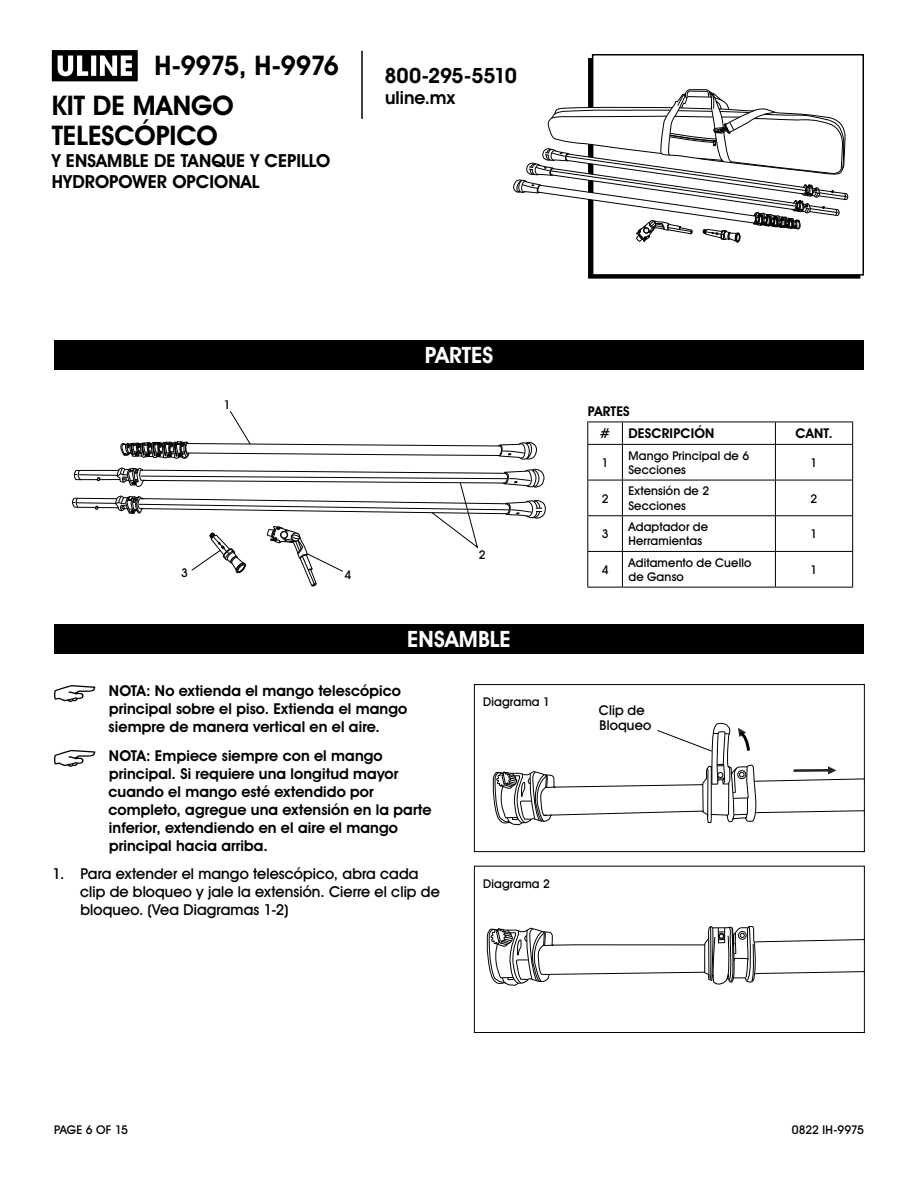
<style>
.page{position:relative;width:918px;height:1188px;background:#fff}
.page>*{position:absolute;margin:0;border:0;box-sizing:border-box;transform-origin:0 0}
.t1{font:700 27px/30px "Uline Two Knine";letter-spacing:-.01em;color:#000}
.t2{font:700 27px "Uline Two Knine";letter-spacing:-.055em;color:#000}
.t3{font:700 22.5px "Uline Two Knine";letter-spacing:.005em;color:#fff}
.t4{font:700 21px "Uline Two Knine";letter-spacing:-.02em;color:#000}
.t5{font:700 18px/21.6px "Uline Two Knine";letter-spacing:.005em;color:#000}
.t6{font:700 15px/18px "Uline Two Knine";letter-spacing:.005em;color:#000}
.t7{font:15px/18px "Uline Two Knine";letter-spacing:.005em;color:#000}
.t8{font:700 13.5px/22.5px "Uline Two Knine";letter-spacing:.01em;color:#000;text-align:center}
.t9{font:13.5px/15px "Uline Two Knine";letter-spacing:.01em;color:#000}
.t10{font:12px/14.4px "Uline Two Knine";letter-spacing:.015em;color:#000}
.t11{font:12px "Uline Two Knine";letter-spacing:-.005em;color:#000}
</style>
<div class="page">
<hr style="left:361px;top:51px;width:2px;height:68px;background:#000">
<svg style="left:52px;top:50px;width:86px;height:31px"></svg>
<div style="left:592px;top:54px;width:272px;height:222px;border:2px solid #000"></div>
<div style="left:54px;top:340px;width:810px;height:30px;background:#000"></div>
<div style="left:54px;top:624px;width:810px;height:30px;background:#000"></div>
<hr style="left:587px;top:422px;width:35px;height:1px;background:#000">
<svg style="left:587px;top:422px;width:1px;height:22px"></svg>
<hr style="left:622px;top:422px;width:153px;height:1px;background:#000">
<svg style="left:622px;top:422px;width:1px;height:22px"></svg>
<hr style="left:775px;top:422px;width:78px;height:1px;background:#000">
<svg style="left:775px;top:422px;width:1px;height:22px"></svg>
<svg style="left:852px;top:422px;width:1px;height:22px"></svg>
<hr style="left:587px;top:445px;width:1px;height:35px;background:#000">
<hr style="left:622px;top:445px;width:1px;height:35px;background:#000">
<hr style="left:775px;top:445px;width:1px;height:35px;background:#000">
<hr style="left:852px;top:445px;width:1px;height:35px;background:#000">
<hr style="left:587px;top:480px;width:35px;height:1px;background:#000">
<hr style="left:587px;top:480px;width:1px;height:35px;background:#000">
<hr style="left:622px;top:480px;width:153px;height:1px;background:#000">
<hr style="left:622px;top:480px;width:1px;height:35px;background:#000">
<hr style="left:775px;top:480px;width:78px;height:1px;background:#000">
<hr style="left:775px;top:480px;width:1px;height:35px;background:#000">
<hr style="left:852px;top:480px;width:1px;height:35px;background:#000">
<hr style="left:587px;top:515px;width:35px;height:1px;background:#000">
<hr style="left:587px;top:516px;width:1px;height:35px;background:#000">
<hr style="left:622px;top:515px;width:153px;height:1px;background:#000">
<hr style="left:622px;top:516px;width:1px;height:35px;background:#000">
<hr style="left:775px;top:515px;width:78px;height:1px;background:#000">
<hr style="left:775px;top:516px;width:1px;height:35px;background:#000">
<hr style="left:852px;top:516px;width:1px;height:35px;background:#000">
<hr style="left:587px;top:551px;width:35px;height:1px;background:#000">
<hr style="left:587px;top:552px;width:1px;height:35px;background:#000">
<hr style="left:622px;top:551px;width:153px;height:1px;background:#000">
<hr style="left:622px;top:552px;width:1px;height:35px;background:#000">
<hr style="left:775px;top:551px;width:78px;height:1px;background:#000">
<hr style="left:775px;top:552px;width:1px;height:35px;background:#000">
<hr style="left:852px;top:552px;width:1px;height:35px;background:#000">
<hr style="left:587px;top:587px;width:35px;height:1px;background:#000">
<hr style="left:622px;top:587px;width:153px;height:1px;background:#000">
<hr style="left:775px;top:587px;width:78px;height:1px;background:#000">
<hr style="left:587px;top:444px;width:35px;height:1px;background:#000">
<hr style="left:622px;top:444px;width:153px;height:1px;background:#000">
<hr style="left:775px;top:444px;width:78px;height:1px;background:#000">
<div style="left:474px;top:684px;width:391px;height:168px;border:1px solid #000"></div>
<svg style="left:492px;top:722px;width:372px;height:114px"></svg>
<svg style="left:487px;top:926px;width:376px;height:60px"></svg>
<div style="left:474px;top:866px;width:391px;height:167px;border:1px solid #000"></div>
<svg style="left:54px;top:685px;width:41px;height:17px"></svg>
<svg style="left:54px;top:750px;width:41px;height:17px"></svg>
<svg style="left:72px;top:411px;width:474px;height:176px"></svg>
<svg style="left:514px;top:89px;width:334px;height:153px"></svg>
<h1 class="t2" style="left:154px;top:49px;width:186px">H-9975, H-9976</h1>
<h1 class="t1" style="left:52px;top:90px;width:183px">KIT DE MANGO<br>TELESCÓPICO</h1>
<p class="t5" style="left:52px;top:149px;width:280px">Y ENSAMBLE DE TANQUE Y CEPILLO<br>HYDROPOWER OPCIONAL</p>
<h3 class="t4" style="left:384px;top:63px;width:134px">800-295-5510</h3>
<p class="t5" style="left:385px;top:86px;width:71px">uline.mx</p>
<p class="t10" style="left:224px;top:397px;width:8px">1</p>
<p class="t10" style="left:181px;top:566px;width:8px">3</p>
<p class="t10" style="left:344px;top:567px;width:8px">4</p>
<h2 class="t3" style="left:425px;top:342px;width:70px">PARTES</h2>
<p class="t10" style="left:479px;top:548px;width:8px">2</p>
<h2 class="t3" style="left:407px;top:626px;width:105px">ENSAMBLE</h2>
<p class="t6" style="left:109px;top:681px;width:300px">NOTA: No extienda el mango telescópico principal sobre el piso. Extienda el mango siempre de manera vertical en el aire.</p>
<p class="t6" style="left:108px;top:746px;width:325px">NOTA: Empiece siempre con el mango principal. Si requiere una longitud mayor cuando el mango esté extendido por completo, agregue una extensión en la parte inferior, extendiendo en el aire el mango principal hacia arriba.</p>
<p class="t7" style="left:80px;top:865px;width:361px;text-indent:-28px">1. Para extender el mango telescópico, abra cada clip de bloqueo y jale la extensión. Cierre el clip de bloqueo. (Vea Diagramas 1-2)</p>
<p class="t10" style="left:483px;top:695px;width:68px">Diagrama 1</p>
<p class="t10" style="left:483px;top:876px;width:68px">Diagrama 2</p>
<p class="t8" style="left:588px;top:400px;width:43px">PARTES #</p>
<p class="t8" style="left:628px;top:422px;width:88px">DESCRIPCIÓN</p>
<p class="t8" style="left:795px;top:422px;width:39px">CANT.</p>
<p class="t10" style="left:602px;top:455px;width:8px">1</p>
<p class="t10" style="left:628px;top:448px;width:122px">Mango Principal de 6<br>Secciones</p>
<p class="t10" style="left:811px;top:455px;width:8px">1</p>
<p class="t10" style="left:602px;top:491px;width:8px">2</p>
<p class="t10" style="left:628px;top:484px;width:82px">Extensión de 2<br>Secciones</p>
<p class="t10" style="left:811px;top:491px;width:8px">2</p>
<p class="t10" style="left:602px;top:527px;width:8px">3</p>
<p class="t10" style="left:628px;top:519px;width:81px">Adaptador de<br>Herramientas</p>
<p class="t10" style="left:811px;top:527px;width:8px">1</p>
<p class="t10" style="left:602px;top:562px;width:8px">4</p>
<p class="t10" style="left:628px;top:555px;width:124px">Aditamento de Cuello de Ganso</p>
<p class="t10" style="left:811px;top:562px;width:8px">1</p>
<p class="t9" style="left:599px;top:703px;width:54px">Clip de<br>Bloqueo</p>
<p class="t10" style="left:54px;top:1122px;width:76px">PAGE 6 OF 15</p>
<p class="t11" style="left:792px;top:1122px;width:74px">0822 IH-9975</p>
</div>
